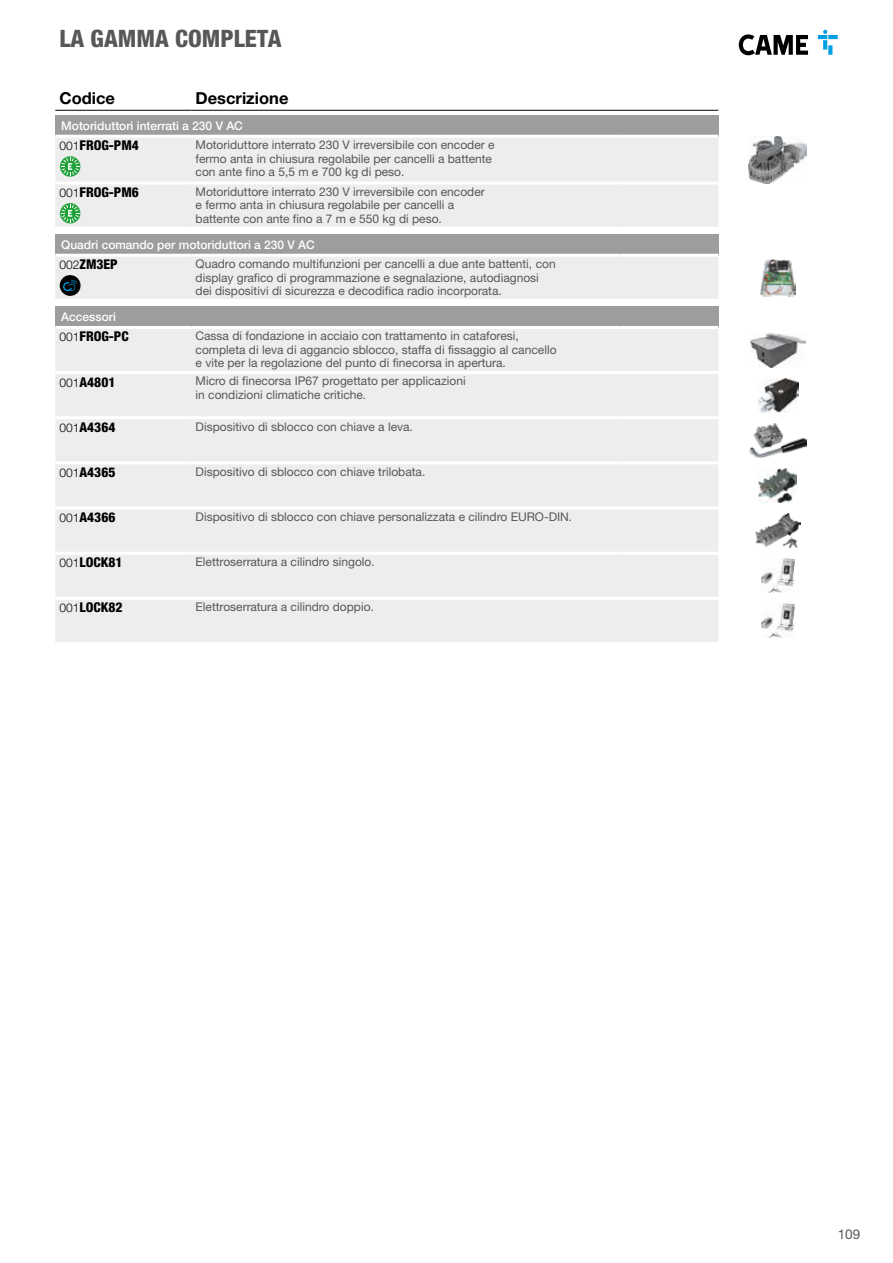
<style>
.page{position:relative;width:893px;height:1263px;background:#fff}
.page>*{position:absolute;margin:0;border:0;box-sizing:border-box;transform-origin:0 0}
.t1{font:800 condensed 24px "Helvetica Neue LTW1 G";color:#575756}
.t2{font:700 16.5px "Helvetica Neue LTW1 G";color:#000}
.t3{font:800 condensed 13.5px "Helvetica Neue LTW1 G";color:#000}
.t4{font:13.5px "Helvetica Neue LTW1 G";color:#575756}
.t5{font:12px/13.5px "Helvetica Neue LTW1 G";color:#575756}
.t6{font:500 12px "Helvetica Neue LTW1 G";color:#fff}
.s1{font-weight:300;font-stretch:normal;font-size:12px}
</style>
<div class="page">
<svg style="left:739px;top:34px;width:69px;height:21px"></svg>
<svg style="left:828px;top:35px;width:10px;height:4px"></svg>
<svg style="left:823px;top:40px;width:4px;height:10px"></svg>
<svg style="left:828px;top:45px;width:4px;height:10px"></svg>
<svg style="left:818px;top:30px;width:9px;height:9px"></svg>
<hr style="left:55px;top:110px;width:136px;height:1px;background:#000">
<hr style="left:191px;top:110px;width:213px;height:1px;background:#000">
<hr style="left:404px;top:110px;width:314px;height:1px;background:#000">
<div style="left:55px;top:115px;width:663px;height:21px;background:#9d9d9c"></div>
<div style="left:55px;top:138px;width:663px;height:89px;background:#ededed"></div>
<hr style="left:55px;top:135px;width:136px;height:3px;background:#fff">
<hr style="left:191px;top:135px;width:429px;height:3px;background:#fff">
<hr style="left:620px;top:135px;width:98px;height:3px;background:#fff">
<hr style="left:55px;top:181px;width:136px;height:3px;background:#fff">
<hr style="left:191px;top:181px;width:429px;height:3px;background:#fff">
<hr style="left:620px;top:181px;width:98px;height:3px;background:#fff">
<svg style="left:60px;top:156px;width:20px;height:21px"></svg>
<img style="left:749px;top:136px;width:58px;height:47px">
<svg style="left:60px;top:203px;width:20px;height:21px"></svg>
<div style="left:55px;top:234px;width:663px;height:21px;background:#9d9d9c"></div>
<hr style="left:55px;top:254px;width:136px;height:3px;background:#fff">
<hr style="left:191px;top:254px;width:429px;height:3px;background:#fff">
<hr style="left:620px;top:254px;width:98px;height:3px;background:#fff">
<div style="left:55px;top:255px;width:663px;height:44px;background:#ededed"></div>
<img style="left:760px;top:259px;width:36px;height:38px">
<div style="left:55px;top:306px;width:663px;height:21px;background:#9d9d9c"></div>
<div style="left:55px;top:329px;width:663px;height:313px;background:#ededed"></div>
<hr style="left:55px;top:326px;width:136px;height:3px;background:#fff">
<hr style="left:191px;top:326px;width:429px;height:3px;background:#fff">
<hr style="left:620px;top:326px;width:98px;height:3px;background:#fff">
<hr style="left:55px;top:371px;width:136px;height:3px;background:#fff">
<hr style="left:191px;top:371px;width:429px;height:3px;background:#fff">
<hr style="left:620px;top:371px;width:98px;height:3px;background:#fff">
<hr style="left:55px;top:416px;width:136px;height:3px;background:#fff">
<hr style="left:191px;top:416px;width:429px;height:3px;background:#fff">
<hr style="left:620px;top:416px;width:98px;height:3px;background:#fff">
<hr style="left:55px;top:461px;width:136px;height:3px;background:#fff">
<hr style="left:191px;top:461px;width:429px;height:3px;background:#fff">
<hr style="left:620px;top:461px;width:98px;height:3px;background:#fff">
<hr style="left:55px;top:506px;width:136px;height:3px;background:#fff">
<hr style="left:191px;top:506px;width:429px;height:3px;background:#fff">
<hr style="left:620px;top:506px;width:98px;height:3px;background:#fff">
<hr style="left:55px;top:552px;width:136px;height:3px;background:#fff">
<hr style="left:191px;top:552px;width:429px;height:3px;background:#fff">
<hr style="left:620px;top:552px;width:98px;height:3px;background:#fff">
<hr style="left:55px;top:597px;width:136px;height:3px;background:#fff">
<hr style="left:191px;top:597px;width:429px;height:3px;background:#fff">
<hr style="left:620px;top:597px;width:98px;height:3px;background:#fff">
<img style="left:750px;top:333px;width:56px;height:34px">
<img style="left:757px;top:378px;width:41px;height:34px">
<img style="left:749px;top:423px;width:57px;height:34px">
<img style="left:759px;top:468px;width:38px;height:34px">
<img style="left:755px;top:514px;width:45px;height:34px">
<img style="left:762px;top:559px;width:32px;height:34px">
<img style="left:762px;top:604px;width:32px;height:34px">
<h1 class="t1" style="left:60px;top:24px;width:224px">LA GAMMA COMPLETA</h1>
<h2 class="t2" style="left:60px;top:88px;width:57px">Codice</h2>
<h2 class="t2" style="left:196px;top:88px;width:94px">Descrizione</h2>
<p class="t6" style="left:61px;top:118px;width:183px">Motoriduttori interrati a 230 V AC</p>
<p class="t3" style="left:60px;top:137px;width:81px"><span class="s1">001</span>FROG-PM4</p>
<p class="t5" style="left:196px;top:138px;width:300px">Motoriduttore interrato 230 V irreversibile con encoder e fermo anta in chiusura regolabile per cancelli a battente con ante fino a 5,5 m e 700 kg di peso.</p>
<p class="t3" style="left:60px;top:184px;width:81px"><span class="s1">001</span>FROG-PM6</p>
<p class="t5" style="left:196px;top:185px;width:291px">Motoriduttore interrato 230 V irreversibile con encoder e fermo anta in chiusura regolabile per cancelli a battente con ante fino a 7 m e 550 kg di peso.</p>
<p class="t6" style="left:61px;top:237px;width:255px">Quadri comando per motoriduttori a 230 V AC</p>
<p class="t3" style="left:60px;top:256px;width:60px"><span class="s1">002</span>ZM3EP</p>
<p class="t5" style="left:196px;top:257px;width:362px">Quadro comando multifunzioni per cancelli a due ante battenti, con display grafico di programmazione e segnalazione, autodiagnosi dei dispositivi di sicurezza e decodifica radio incorporata.</p>
<p class="t6" style="left:61px;top:310px;width:56px">Accessori</p>
<p class="t3" style="left:60px;top:328px;width:71px"><span class="s1">001</span>FROG-PC</p>
<p class="t5" style="left:196px;top:329px;width:362px">Cassa di fondazione in acciaio con trattamento in cataforesi, completa di leva di aggancio sblocco, staffa di fissaggio al cancello e vite per la regolazione del punto di finecorsa in apertura.</p>
<p class="t3" style="left:60px;top:373px;width:57px"><span class="s1">001</span>A4801</p>
<p class="t5" style="left:196px;top:374px;width:272px">Micro di finecorsa IP67 progettato per applicazioni in condizioni climatiche critiche.</p>
<p class="t3" style="left:60px;top:419px;width:57px"><span class="s1">001</span>A4364</p>
<p class="t5" style="left:196px;top:419px;width:219px">Dispositivo di sblocco con chiave a leva.</p>
<p class="t3" style="left:60px;top:464px;width:57px"><span class="s1">001</span>A4365</p>
<p class="t5" style="left:196px;top:465px;width:231px">Dispositivo di sblocco con chiave trilobata.</p>
<p class="t3" style="left:60px;top:509px;width:57px"><span class="s1">001</span>A4366</p>
<p class="t5" style="left:196px;top:510px;width:378px">Dispositivo di sblocco con chiave personalizzata e cilindro EURO-DIN.</p>
<p class="t3" style="left:60px;top:554px;width:65px"><span class="s1">001</span>LOCK81</p>
<p class="t5" style="left:196px;top:555px;width:181px">Elettroserratura a cilindro singolo.</p>
<p class="t3" style="left:60px;top:599px;width:65px"><span class="s1">001</span>LOCK82</p>
<p class="t5" style="left:196px;top:600px;width:180px">Elettroserratura a cilindro doppio.</p>
<p class="t4" style="left:838px;top:1225px;width:24px">109</p>
</div>
